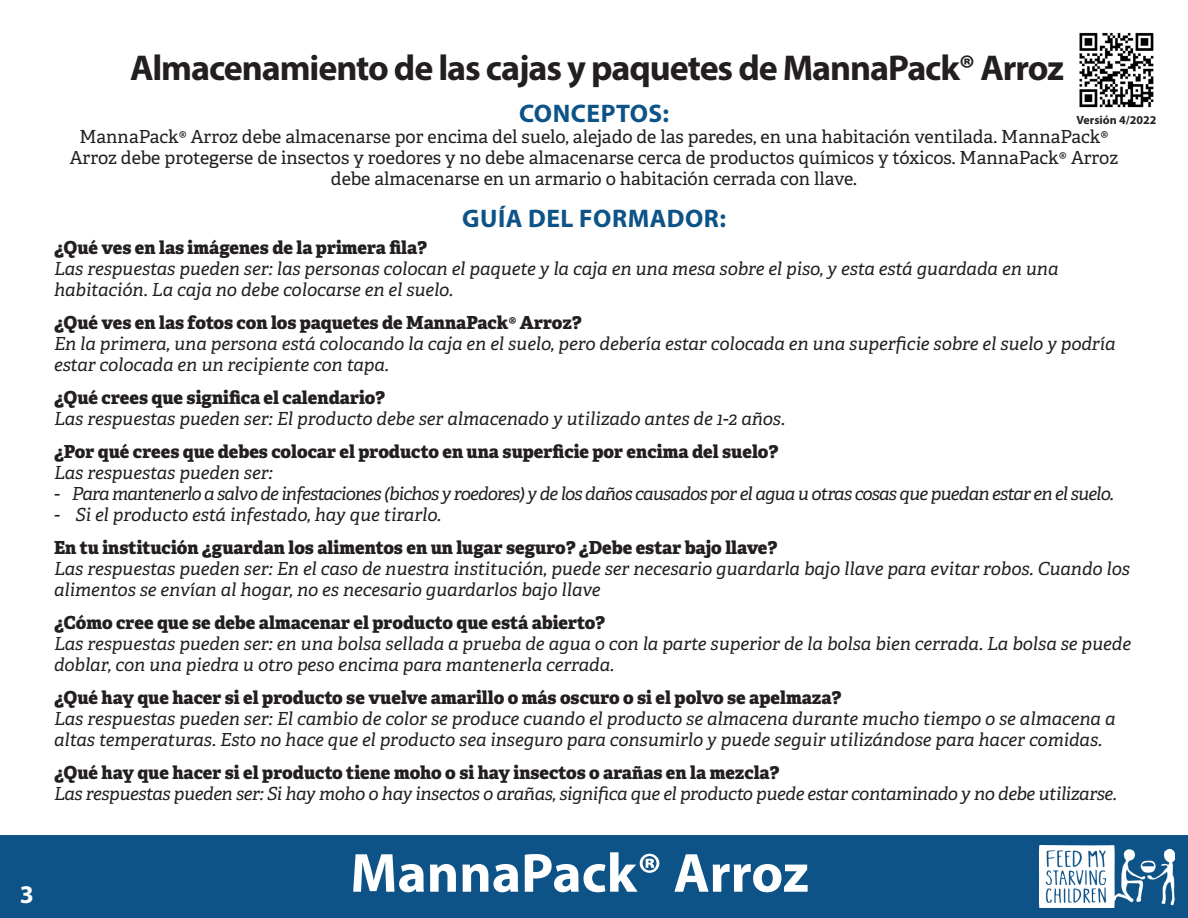
<style>
.page{position:relative;width:1188px;height:918px;background:#fff}
.page>*{position:absolute;margin:0;border:0;box-sizing:border-box;transform-origin:0 0}
.t1{font:700 55.5px "Myriad Pro";color:#fff}
.t2{font:700 36px "Myriad Pro";letter-spacing:-.03em;color:#231f20}
.t3{font:700 25.5px "Myriad Pro";letter-spacing:.02em;color:#0d5387}
.t4{font:700 25.5px "Myriad Pro";color:#fff}
.t5{font:italic 18px/21px "Adelle";color:#231f20}
.t6{font:800 18px "Adelle";color:#231f20}
.t7{font:18px/21px "Adelle";color:#231f20;text-align:center}
.t8{font:italic 18px "Adelle";letter-spacing:-.04em;color:#231f20}
.t9{font:italic 18px "Adelle";letter-spacing:-.02em;color:#231f20}
.t10{font:700 12px "Myriad Pro";color:#231f20}
</style>
<div class="page">
<div style="left:0;top:835px;width:1188px;height:83px;background:#0d5387"></div>
<img style="left:1040px;top:846px;width:134px;height:62px">
<img style="left:1079px;top:32px;width:75px;height:76px">
<p class="t4" style="left:20px;top:878px;width:16px">3</p>
<p class="t2" style="left:130px;top:44px;width:935px">Almacenamiento de las cajas y paquetes de MannaPack® Arroz</p>
<p class="t3" style="left:519px;top:97px;width:152px">CONCEPTOS:</p>
<p class="t7" style="left:79px;top:126px;width:1031px">MannaPack® Arroz debe almacenarse por encima del suelo, alejado de las paredes, en una habitación ventilada. MannaPack®</p>
<p class="t7" style="left:70px;top:147px;width:1050px">Arroz debe protegerse de insectos y roedores y no debe almacenarse cerca de productos químicos y tóxicos. MannaPack® Arroz debe almacenarse en un armario o habitación cerrada con llave.</p>
<p class="t3" style="left:462px;top:202px;width:265px">GUÍA DEL FORMADOR:</p>
<p class="t6" style="left:54px;top:236px;width:375px">¿Qué ves en las imágenes de la primera fila?</p>
<p class="t5" style="left:54px;top:258px;width:1006px">Las respuestas pueden ser: las personas colocan el paquete y la caja en una mesa sobre el piso, y esta está guardada en una habitación. La caja no debe colocarse en el suelo.</p>
<p class="t6" style="left:54px;top:311px;width:529px">¿Qué ves en las fotos con los paquetes de MannaPack® Arroz?</p>
<p class="t5" style="left:54px;top:333px;width:1063px">En la primera, una persona está colocando la caja en el suelo, pero debería estar colocada en una superficie sobre el suelo y podría estar colocada en un recipiente con tapa.</p>
<p class="t6" style="left:54px;top:386px;width:333px">¿Qué crees que significa el calendario?</p>
<p class="t5" style="left:54px;top:408px;width:733px">Las respuestas pueden ser: El producto debe ser almacenado y utilizado antes de 1-2 años.</p>
<p class="t6" style="left:54px;top:440px;width:726px">¿Por qué crees que debes colocar el producto en una superficie por encima del suelo?</p>
<p class="t5" style="left:54px;top:462px;width:220px">Las respuestas pueden ser:</p>
<p class="t8" style="left:54px;top:483px;width:1062px">- Para mantenerlo a salvo de infestaciones (bichos y roedores) y de los daños causados por el agua u otras cosas que puedan estar en el suelo.</p>
<p class="t5" style="left:54px;top:504px;width:389px">- Si el producto está infestado, hay que tirarlo.</p>
<p class="t6" style="left:54px;top:536px;width:725px">En tu institución ¿guardan los alimentos en un lugar seguro? ¿Debe estar bajo llave?</p>
<p class="t5" style="left:54px;top:558px;width:1078px">Las respuestas pueden ser: En el caso de nuestra institución, puede ser necesario guardarla bajo llave para evitar robos. Cuando los alimentos se envían al hogar, no es necesario guardarlos bajo llave</p>
<p class="t6" style="left:54px;top:611px;width:553px">¿Cómo cree que se debe almacenar el producto que está abierto?</p>
<p class="t5" style="left:54px;top:633px;width:1079px">Las respuestas pueden ser: en una bolsa sellada a prueba de agua o con la parte superior de la bolsa bien cerrada. La bolsa se puede doblar, con una piedra u otro peso encima para mantenerla cerrada.</p>
<p class="t6" style="left:54px;top:686px;width:789px">¿Qué hay que hacer si el producto se vuelve amarillo o más oscuro o si el polvo se apelmaza?</p>
<p class="t5" style="left:54px;top:708px;width:1063px">Las respuestas pueden ser: El cambio de color se produce cuando el producto se almacena durante mucho tiempo o se almacena a altas temperaturas. Esto no hace que el producto sea inseguro para consumirlo y puede seguir utilizándose para hacer comidas.</p>
<p class="t6" style="left:54px;top:761px;width:727px">¿Qué hay que hacer si el producto tiene moho o si hay insectos o arañas en la mezcla?</p>
<p class="t9" style="left:54px;top:783px;width:1065px">Las respuestas pueden ser: Si hay moho o hay insectos o arañas, significa que el producto puede estar contaminado y no debe utilizarse.</p>
<p class="t10" style="left:1076px;top:112px;width:82px">Versión 4/2022</p>
<p class="t1" style="left:350px;top:837px;width:460px">MannaPack® Arroz</p>
</div>
